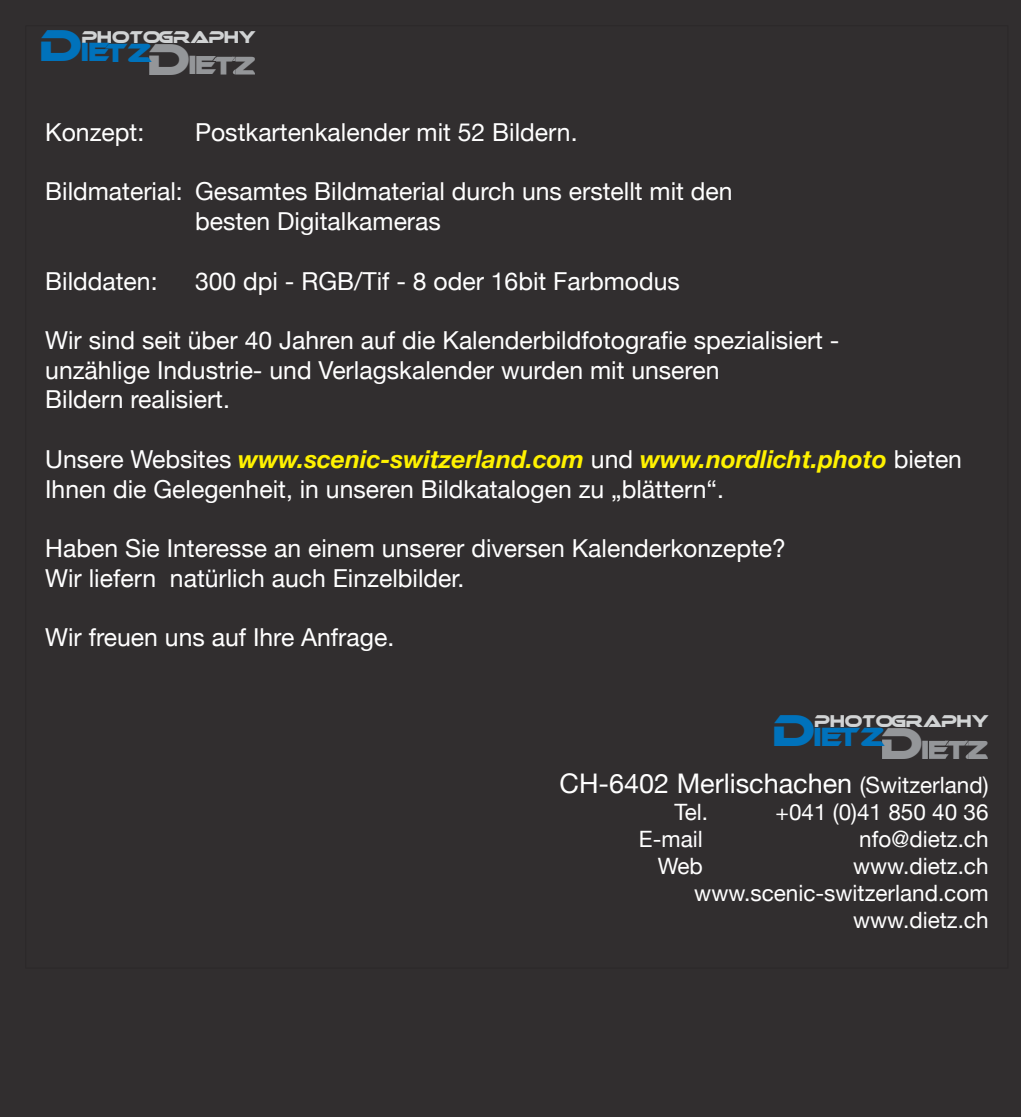
<style>
.page{position:relative;width:1021px;height:1117px;background:#fff}
.page>*{position:absolute;margin:0;border:0;box-sizing:border-box;transform-origin:0 0}
.t1{font:42.98px "Ethnocentric";color:#0072bb}
.t2{font:27px "Helvetica Neue";color:#fff}
.t3{font:25.43px "Ethnocentric";letter-spacing:-.105em;color:#949699}
.t4{font:25.43px "Ethnocentric";color:#0072bb}
.t5{font:24.75px/29.7px "Helvetica Neue";color:#fff}
.t6{font:22.5px/27px "Helvetica Neue";color:#fff;text-align:right}
.t7{font:16.43px "Ethnocentric";color:#d1d3d4;scale:.93 1}
.s1{font-size:42.98px}
.s2{font-weight:700;font-style:italic;color:#fff200}
.s3{font-size:22.5px}
</style>
<div class="page">
<div style="left:0;top:0;width:1020px;height:1116px;background:#312e2f"></div>
<svg style="left:232px;top:58px;width:3px;height:16px"></svg>
<svg style="left:965px;top:742px;width:3px;height:16px"></svg>
<h1 class="t1" style="left:40px;top:21px;width:44px">D</h1>
<p class="t7" style="left:82px;top:27px;width:188px">PHOTOGRAPHY</p>
<p class="t4" style="left:80px;top:38px;width:73px">IETZ</p>
<p class="t3" style="left:148px;top:51px;width:111px"><span class="s1">D</span>IETZ</p>
<p class="t5" style="left:45px;top:118px;width:100px">Konzept:</p>
<p class="t5" style="left:195px;top:118px;width:384px">Postkartenkalender mit 52 Bildern.</p>
<p class="t5" style="left:195px;top:177px;width:539px;text-indent:-150px">Bildmaterial: Gesamtes Bildmaterial durch uns erstellt mit den besten Digitalkameras</p>
<p class="t5" style="left:45px;top:266px;width:114px">Bilddaten:</p>
<p class="t5" style="left:195px;top:266px;width:486px">300 dpi - RGB/Tif - 8 oder 16bit Farbmodus</p>
<p class="t5" style="left:45px;top:327px;width:795px">Wir sind seit über 40 Jahren auf die Kalenderbildfotografie spezialisiert - unzählige Industrie- und Verlagskalender wurden mit unseren<br>Bildern realisiert.</p>
<p class="t5" style="left:45px;top:445px;width:918px">Unsere Websites <span class="s2">www.scenic-switzerland.com</span> und <span class="s2">www.nordlicht.photo</span> bieten<br>Ihnen die Gelegenheit, in unseren Bildkatalogen zu „blättern“.</p>
<p class="t5" style="left:45px;top:534px;width:742px">Haben Sie Interesse an einem unserer diversen Kalenderkonzepte?<br>Wir liefern natürlich auch Einzelbilder.</p>
<p class="t5" style="left:45px;top:623px;width:350px">Wir freuen uns auf Ihre Anfrage.</p>
<h1 class="t1" style="left:772px;top:705px;width:44px">D</h1>
<p class="t7" style="left:814px;top:711px;width:188px">PHOTOGRAPHY</p>
<p class="t4" style="left:813px;top:722px;width:73px">IETZ</p>
<p class="t3" style="left:880px;top:735px;width:111px"><span class="s1">D</span>IETZ</p>
<p class="t2" style="left:559px;top:769px;width:430px">CH-6402 Merlischachen <span class="s3">(Switzerland)</span></p>
<p class="t6" style="left:674px;top:799px;width:35px">Tel.</p>
<p class="t6" style="left:775px;top:799px;width:214px">+041 (0)41 850 40 36</p>
<p class="t6" style="left:639px;top:826px;width:65px">E-mail</p>
<p class="t6" style="left:859px;top:826px;width:131px">nfo@dietz.ch</p>
<p class="t6" style="left:658px;top:853px;width:46px">Web</p>
<p class="t6" style="left:694px;top:853px;width:296px">www.dietz.ch www.scenic-switzerland.com www.dietz.ch</p>
</div>
